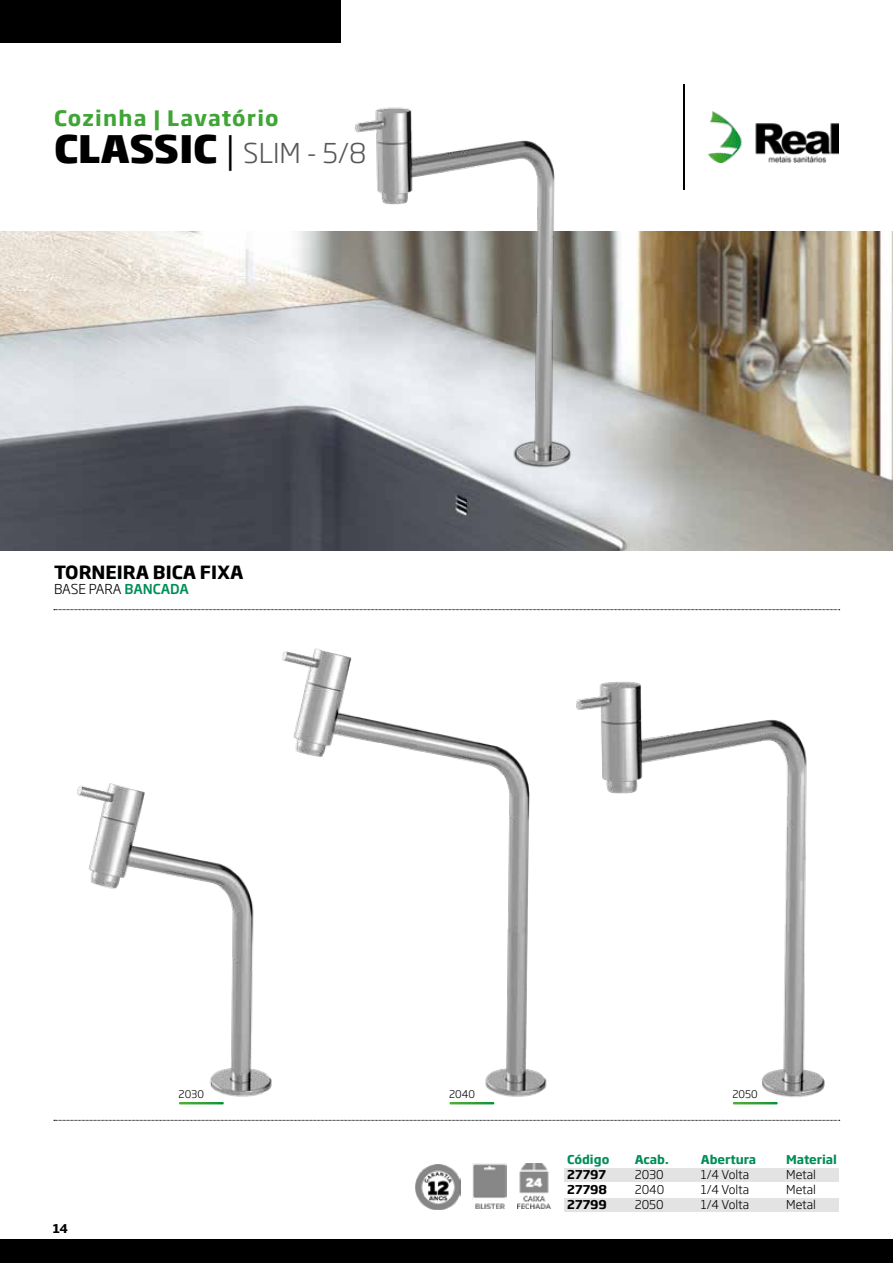
<style>
.page{position:relative;width:893px;height:1263px;background:#fff}
.page>*{position:absolute;margin:0;border:0;box-sizing:border-box;transform-origin:0 0}
.t1{font:300 27px "Soho Gothic Pro";color:#575756}
.t2{font:700 21px "Soho Gothic Pro";letter-spacing:.06em;color:#3fa535}
.t3{font:700 18px "Soho Gothic Pro";color:#000}
.t4{font:300 13.5px "Soho Gothic Pro";letter-spacing:-.005em;color:#000}
.t5{font:300 12px "Soho Gothic Pro";color:#000}
.t6{font:700 12px "Soho Gothic Pro";color:#008d58}
.t7{font:700 12px "Soho Gothic Pro";color:#000}
.t8{font:300 10.5px "Soho Gothic Pro";color:#000}
.s1{font-weight:800;font-size:37.5px;color:#000}
.s2{font-size:37.5px;color:#000}
.s3{font-weight:500;color:#008d58}
</style>
<div class="page">
<hr style="left:683px;top:84px;width:2px;height:105px;background:#000">
<img style="left:708px;top:112px;width:131px;height:50px">
<div style="left:564px;top:1198px;width:275px;height:13px;background:#e3e3e3"></div>
<div style="left:564px;top:1168px;width:275px;height:13px;background:#e3e3e3"></div>
<svg style="left:54px;top:609px;width:786px;height:1px"></svg>
<svg style="left:54px;top:1120px;width:786px;height:1px"></svg>
<img style="left:77px;top:783px;width:173px;height:314px">
<img style="left:250px;top:648px;width:297px;height:456px">
<img style="left:576px;top:681px;width:249px;height:423px">
<img style="left:415px;top:1164px;width:45px;height:45px">
<img style="left:473px;top:1164px;width:33px;height:45px">
<img style="left:518px;top:1164px;width:33px;height:45px">
<img style="left:0;top:231px;width:893px;height:319px">
<div style="left:0;top:1239px;width:893px;height:24px;background:#000"></div>
<img style="left:342px;top:107px;width:243px;height:366px">
<div style="left:0;top:0;width:340px;height:43px;background:#000"></div>
<h2 class="t2" style="left:54px;top:101px;width:226px">Cozinha | Lavatório</h2>
<h1 class="t1" style="left:54px;top:132px;width:314px"><span class="s1">CLASSIC</span> <span class="s2">|</span> SLIM - 5/8</h1>
<h3 class="t3" style="left:54px;top:558px;width:191px">TORNEIRA BICA FIXA</h3>
<p class="t4" style="left:54px;top:579px;width:137px">BASE PARA <span class="s3">BANCADA</span></p>
<p class="t8" style="left:179px;top:1085px;width:27px">2030</p>
<p class="t8" style="left:449px;top:1085px;width:27px">2040</p>
<p class="t8" style="left:732px;top:1085px;width:27px">2050</p>
<p class="t7" style="left:53px;top:1219px;width:17px">14</p>
<p class="t6" style="left:567px;top:1150px;width:44px">Código</p>
<p class="t6" style="left:635px;top:1150px;width:35px">Acab.</p>
<p class="t6" style="left:701px;top:1150px;width:57px">Abertura</p>
<p class="t6" style="left:786px;top:1150px;width:52px">Material</p>
<p class="t7" style="left:567px;top:1165px;width:40px">27797</p>
<p class="t5" style="left:635px;top:1166px;width:31px">2030</p>
<p class="t5" style="left:701px;top:1166px;width:50px">1/4 Volta</p>
<p class="t5" style="left:786px;top:1166px;width:31px">Metal</p>
<p class="t7" style="left:567px;top:1180px;width:41px">27798</p>
<p class="t5" style="left:635px;top:1181px;width:31px">2040</p>
<p class="t5" style="left:701px;top:1181px;width:50px">1/4 Volta</p>
<p class="t5" style="left:786px;top:1181px;width:31px">Metal</p>
<p class="t7" style="left:567px;top:1195px;width:41px">27799</p>
<p class="t5" style="left:635px;top:1196px;width:31px">2050</p>
<p class="t5" style="left:701px;top:1196px;width:50px">1/4 Volta</p>
<p class="t5" style="left:786px;top:1196px;width:31px">Metal</p>
</div>
